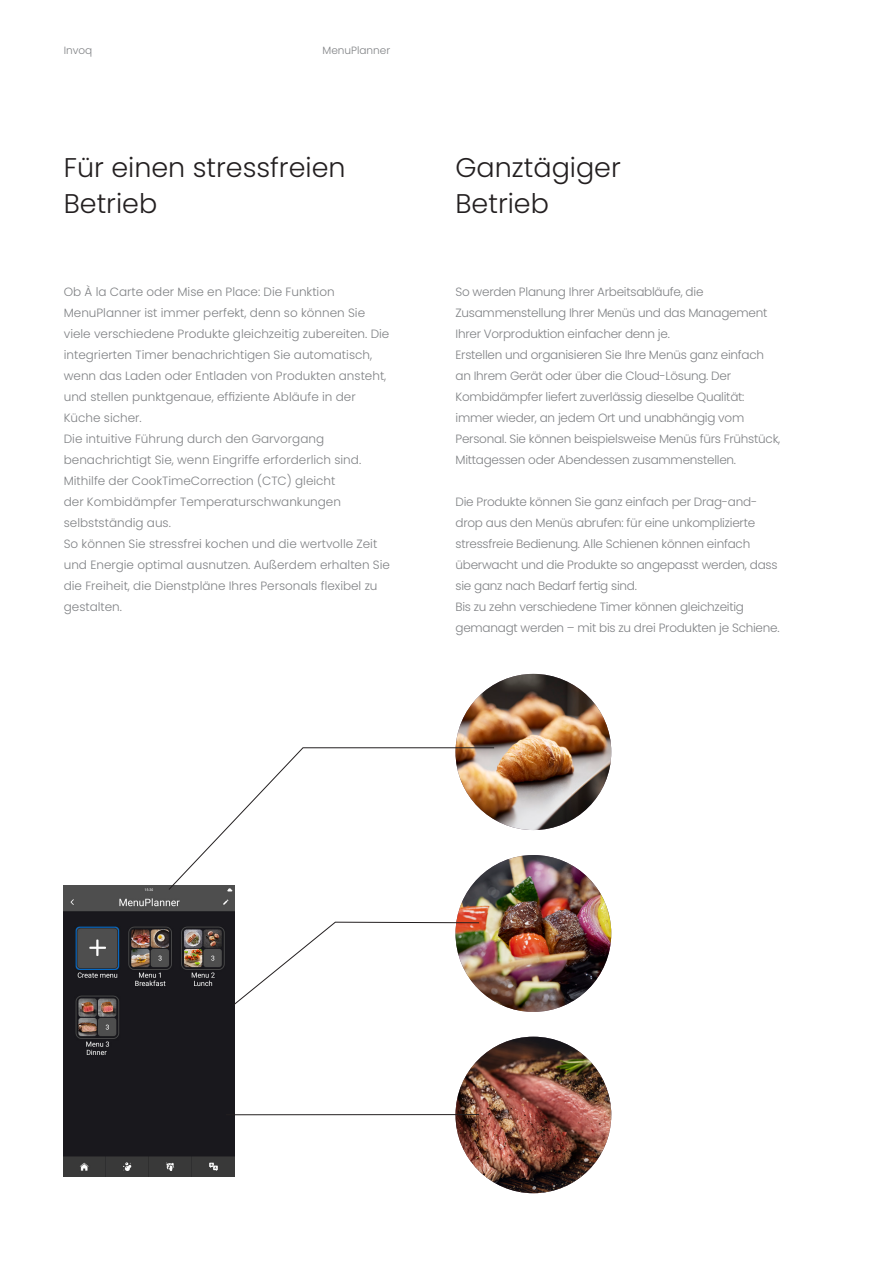
<style>
.page{position:relative;width:893px;height:1263px;background:#fff}
.page>*{position:absolute;margin:0;border:0;box-sizing:border-box;transform-origin:0 0}
.Manchet{font:300 27px/36px "Poppins";color:#231f20}
.Brødtekst{font:300 12px/21px "Poppins";letter-spacing:-.02em;color:#808285}
.Brødtekst-2{font:300 12px/21px "Poppins";color:#808285}
.t1{font:300 10.5px "Poppins";color:#808285}
</style>
<div class="page">
<img style="left:455px;top:1037px;width:156px;height:156px;border-radius:78px">
<img style="left:456px;top:855px;width:155px;height:157px">
<img style="left:455px;top:674px;width:156px;height:156px;border-radius:78px">
<img style="left:64px;top:885px;width:170px;height:291px">
<svg style="left:168px;top:747px;width:326px;height:143px"></svg>
<svg style="left:234px;top:922px;width:245px;height:83px"></svg>
<hr style="left:226px;top:1114px;width:253px;height:1px;background:#231f20">
<p class="t1" style="left:64px;top:44px;width:30px">Invoq</p>
<p class="t1" style="left:322px;top:44px;width:69px">MenuPlanner</p>
<p class="Manchet" style="left:64px;top:150px;width:283px">Für einen stressfreien<br>Betrieb</p>
<p class="Brødtekst-2" style="left:64px;top:281px;width:327px">Ob À la Carte oder Mise en Place: Die Funktion MenuPlanner ist immer perfekt, denn so können Sie viele verschiedene Produkte gleichzeitig zubereiten. Die integrierten Timer benachrichtigen Sie automatisch, wenn das Laden oder Entladen von Produkten ansteht, und stellen punktgenaue, effiziente Abläufe in der Küche sicher.</p>
<p class="Brødtekst-2" style="left:64px;top:428px;width:299px">Die intuitive Führung durch den Garvorgang benachrichtigt Sie, wenn Eingriffe erforderlich sind.<br>Mithilfe der CookTimeCorrection (CTC) gleicht<br>der Kombidämpfer Temperaturschwankungen selbstständig aus.</p>
<p class="Brødtekst-2" style="left:64px;top:533px;width:328px">So können Sie stressfrei kochen und die wertvolle Zeit und Energie optimal ausnutzen. Außerdem erhalten Sie die Freiheit, die Dienstpläne Ihres Personals flexibel zu gestalten.</p>
<p class="Manchet" style="left:455px;top:150px;width:167px">Ganztägiger</p>
<p class="Manchet" style="left:455px;top:186px;width:95px">Betrieb</p>
<p class="Brødtekst" style="left:455px;top:281px;width:313px">So werden Planung Ihrer Arbeitsabläufe, die<br>Zusammenstellung Ihrer Menüs und das Management<br>Ihrer Vorproduktion einfacher denn je.</p>
<p class="Brødtekst" style="left:455px;top:344px;width:326px">Erstellen und organisieren Sie Ihre Menüs ganz einfach an Ihrem Gerät oder über die Cloud-Lösung. Der Kombidämpfer liefert zuverlässig dieselbe Qualität: immer wieder, an jedem Ort und unabhängig vom Personal. Sie können beispielsweise Menüs fürs Frühstück, Mittagessen oder Abendessen zusammenstellen.</p>
<p class="Brødtekst" style="left:455px;top:491px;width:324px">Die Produkte können Sie ganz einfach per Drag-and&shy;drop aus den Menüs abrufen: für eine unkomplizierte stressfreie Bedienung. Alle Schienen können einfach überwacht und die Produkte so angepasst werden, dass sie ganz nach Bedarf fertig sind.</p>
<p class="Brødtekst" style="left:455px;top:596px;width:326px">Bis zu zehn verschiedene Timer können gleichzeitig gemanagt werden – mit bis zu drei Produkten je Schiene.</p>
</div>
